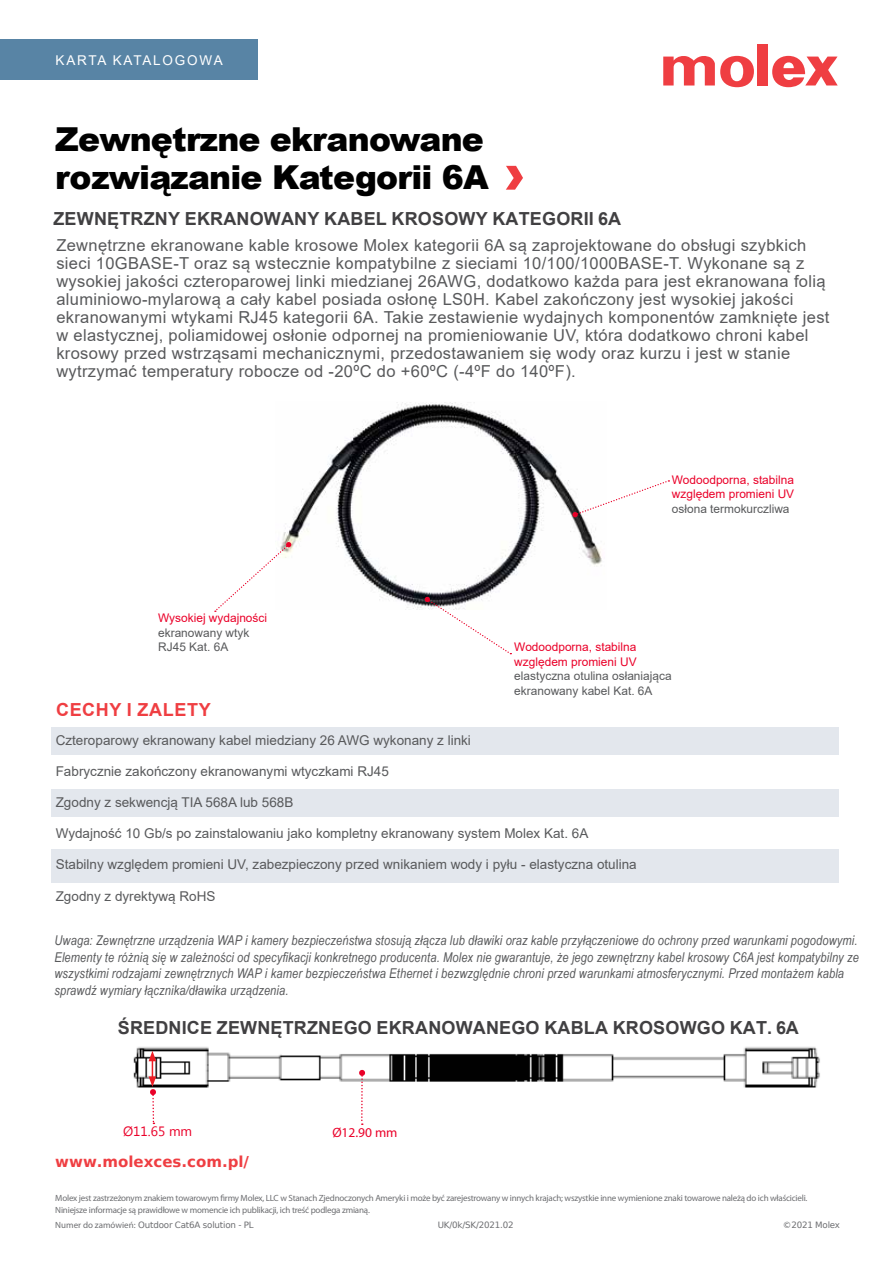
<style>
.page{position:relative;width:893px;height:1263px;background:#fff}
.page>*{position:absolute;margin:0;border:0;box-sizing:border-box;transform-origin:0 0}
.t1{font:900 33px/37.5px "Arial";letter-spacing:-.025em;color:#000}
.t2{font:700 18px "Arial";letter-spacing:.01em;color:#414042}
.t3{font:700 18px "Arial";letter-spacing:.035em;color:#ef3e42}
.t4{font:16.5px/18px "Arial";letter-spacing:.02em;color:#58595b}
.t5{font:700 15px "Bitstream Vera Sans";color:#ef3e42}
.t6{font:italic 13.5px/16.5px "Arial Narrow";letter-spacing:.01em;color:#58595b}
.t7{font:13.5px "Arial";color:#58595b}
.t8{font:13.5px "Arial";letter-spacing:.135em;color:#fff}
.t9{font:13.5px "Myanmar Text";color:#ea0029}
.t10{font:13.5px "Myriad Pro";color:#ea0029}
.t11{font:11.85px/14.5px "Arial";color:#ea0029}
.t12{font:11.85px/14.5px "Arial";color:#58595b}
.t13{font:9px/12px "Myriad Pro";letter-spacing:-.025em;color:#6d6e71}
.t14{font:8.7px "Bitstream Vera Sans";letter-spacing:-.02em;color:#6d6e71}
.s1{font-family:"Myriad Pro";font-size:9px}
</style>
<div class="page">
<div style="left:0;top:39px;width:258px;height:41px;background:#5884a5"></div>
<div style="left:757px;top:44px;width:11px;height:41px;background:#ef3e42"></div>
<svg style="left:663px;top:55px;width:91px;height:32px"></svg>
<svg style="left:772px;top:56px;width:66px;height:31px"></svg>
<div style="left:51px;top:789px;width:787px;height:27px;background:#e3e7ed"></div>
<div style="left:51px;top:849px;width:788px;height:33px;background:#e3e7ed"></div>
<div style="left:51px;top:727px;width:788px;height:28px;background:#e3e7ed"></div>
<img style="left:282px;top:402px;width:320px;height:207px">
<svg style="left:572px;top:480px;width:97px;height:37px"></svg>
<svg style="left:424px;top:596px;width:87px;height:59px"></svg>
<svg style="left:214px;top:542px;width:78px;height:70px"></svg>
<img style="left:133px;top:1047px;width:687px;height:41px">
<svg style="left:359px;top:1069px;width:6px;height:56px"></svg>
<svg style="left:149px;top:1051px;width:7px;height:73px"></svg>
<svg style="left:506px;top:166px;width:17px;height:24px"></svg>
<p class="t8" style="left:56px;top:51px;width:169px">KARTA KATALOGOWA</p>
<h1 class="t1" style="left:55px;top:120px;width:435px">Zewnętrzne ekranowane rozwiązanie Kategorii 6A</h1>
<p class="t2" style="left:53px;top:206px;width:569px">ZEWNĘTRZNY EKRANOWANY KABEL KROSOWY KATEGORII 6A</p>
<p class="t4" style="left:56px;top:236px;width:775px">Zewnętrzne ekranowane kable krosowe Molex kategorii 6A są zaprojektowane do obsługi szybkich sieci 10GBASE-T oraz są wstecznie kompatybilne z sieciami 10/100/1000BASE-T. Wykonane są z wysokiej jakości czteroparowej linki miedzianej 26AWG, dodatkowo każda para jest ekranowana folią aluminiowo-mylarową a cały kabel posiada osłonę LS0H. Kabel zakończony jest wysokiej jakości ekranowanymi wtykami RJ45 kategorii 6A. Takie zestawienie wydajnych komponentów zamknięte jest w elastycznej, poliamidowej osłonie odpornej na promieniowanie UV, która dodatkowo chroni kabel krosowy przed wstrząsami mechanicznymi, przedostawaniem się wody oraz kurzu i jest w stanie wytrzymać temperatury robocze od -20ºC do +60ºC (-4ºF do 140ºF).</p>
<p class="t11" style="left:158px;top:611px;width:110px">Wysokiej wydajności</p>
<p class="t12" style="left:158px;top:625px;width:93px">ekranowany wtyk<br>RJ45 Kat. 6A</p>
<p class="t3" style="left:56px;top:696px;width:156px">CECHY I ZALETY</p>
<p class="t11" style="left:672px;top:472px;width:124px">Wodoodporna, stabilna względem promieni UV</p>
<p class="t12" style="left:672px;top:501px;width:119px">osłona termokurczliwa</p>
<p class="t11" style="left:514px;top:640px;width:124px">Wodoodporna, stabilna względem promieni UV</p>
<p class="t12" style="left:514px;top:669px;width:159px">elastyczna otulina osłaniająca ekranowany kabel Kat. 6A</p>
<p class="t7" style="left:56px;top:731px;width:417px">Czteroparowy ekranowany kabel miedziany 26 AWG wykonany z linki</p>
<p class="t7" style="left:56px;top:762px;width:335px">Fabrycznie zakończony ekranowanymi wtyczkami RJ45</p>
<p class="t7" style="left:56px;top:793px;width:239px">Zgodny z sekwencją TIA 568A lub 568B</p>
<p class="t7" style="left:56px;top:824px;width:534px">Wydajność 10 Gb/s po zainstalowaniu jako kompletny ekranowany system Molex Kat. 6A</p>
<p class="t7" style="left:56px;top:855px;width:582px">Stabilny względem promieni UV, zabezpieczony przed wnikaniem wody i pyłu - elastyczna otulina</p>
<p class="t7" style="left:56px;top:886px;width:161px">Zgodny z dyrektywą RoHS</p>
<p class="t6" style="left:55px;top:932px;width:806px">Uwaga: Zewnętrzne urządzenia WAP i kamery bezpieczeństwa stosują złącza lub dławiki oraz kable przyłączeniowe do ochrony przed warunkami pogodowymi.<br>Elementy te różnią się w zależności od specyfikacji konkretnego producenta. Molex nie gwarantuje, że jego zewnętrzny kabel krosowy C6A jest kompatybilny ze wszystkimi rodzajami zewnętrznych WAP i kamer bezpieczeństwa Ethernet i bezwzględnie chroni przed warunkami atmosferycznymi. Przed montażem kabla sprawdź wymiary łącznika/dławika urządzenia.</p>
<p class="t2" style="left:118px;top:1015px;width:683px">ŚREDNICE ZEWNĘTRZNEGO EKRANOWANEGO KABLA KROSOWGO KAT. 6A</p>
<p class="t9" style="left:123px;top:1123px;width:71px">Ø11.65 mm</p>
<p class="t10" style="left:332px;top:1124px;width:67px">Ø12.90 mm</p>
<p class="t5" style="left:55px;top:1153px;width:195px">www.molexces.com.pl/</p>
<p class="t13" style="left:55px;top:1192px;width:754px">Molex jest zastrzeżonym znakiem towarowym firmy Molex, LLC w Stanach Zjednoczonych Ameryki i może być zarejestrowany w innych krajach; wszystkie inne wymienione znaki towarowe należą do ich właścicieli.<br>Niniejsze informacje są prawidłowe w momencie ich publikacji, ich treść podlega zmianą.</p>
<p class="t14" style="left:55px;top:1220px;width:200px"><span class="s1">Numer do zamówień:</span> Outdoor Cat6A solution - PL</p>
<p class="t14" style="left:438px;top:1220px;width:77px">UK/0k/SK/2021.02</p>
<p class="t14" style="left:783px;top:1220px;width:59px">©2021 Molex</p>
</div>
